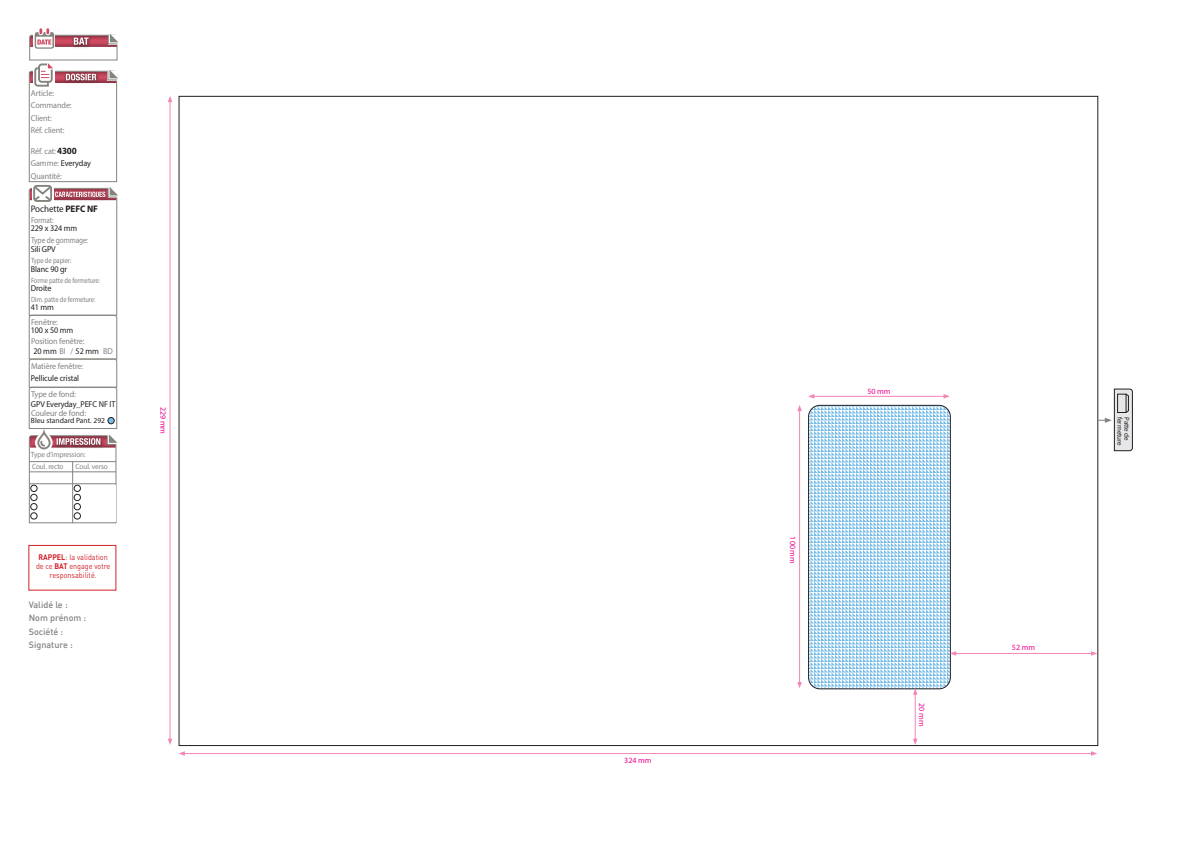
<style>
.page{position:relative;width:1191px;height:842px;background:#fff}
.page>*{position:absolute;margin:0;border:0;box-sizing:border-box;transform-origin:0 0}
.t1{font:9.5px "Myriad Pro";letter-spacing:-.01em;color:#231f20;scale:.95 1}
.t2{font:500 9px/13.5px "DIN";color:#808285}
.t3{font:8.6px/12.3px "Myriad Pro";letter-spacing:-.01em;color:#808285;scale:.95 1}
.t4{font:8.6px "Myriad Pro";letter-spacing:-.01em;color:#231f20;scale:.95 1}
.t5{font:8.6px "Myriad Pro";letter-spacing:-.01em;color:#808285;scale:.85 1}
.t6{font:8px/9px "DIN";color:#d1232a;text-align:center;scale:.9 1}
.t7{font:8px "Myriad Pro";color:#ed028c}
.t8{font:7.6px "Myriad Pro";letter-spacing:-.01em;color:#808285;scale:.85 1}
.t9{font:7.6px/12.2px "Myriad Pro";letter-spacing:-.01em;color:#808285;scale:.95 1}
.t10{font:7.6px "Myriad Pro";color:#231f20}
.t11{font:7px "Myriad Pro";color:#231f20}
.s1{color:#231f20}
.s2{font-weight:700;font-size:9.5px;color:#231f20}
.s3{font-weight:700}
</style>
<div class="page">
<svg style="left:808px;top:405px;width:142px;height:284px"></svg>
<div style="left:808px;top:405px;width:142px;height:284px;border:1px solid #231f20;border-radius:11px"></div>
<svg style="left:1097px;top:389px;width:35px;height:62px"></svg>
<div style="left:28px;top:545px;width:88px;height:46px;border:1px solid #d1232a"></div>
<svg style="left:28px;top:28px;width:90px;height:495px"></svg>
<hr style="left:799px;top:410px;width:1px;height:274px;background:#f287b6">
<svg style="left:797px;top:405px;width:5px;height:6px"></svg>
<svg style="left:797px;top:682px;width:5px;height:6px"></svg>
<hr style="left:813px;top:396px;width:132px;height:1px;background:#f287b6">
<svg style="left:808px;top:394px;width:6px;height:5px"></svg>
<svg style="left:943px;top:394px;width:7px;height:5px"></svg>
<hr style="left:954px;top:653px;width:138px;height:1px;background:#f287b6">
<svg style="left:950px;top:651px;width:6px;height:5px"></svg>
<svg style="left:1091px;top:651px;width:6px;height:5px"></svg>
<hr style="left:915px;top:693px;width:1px;height:47px;background:#f287b6">
<svg style="left:913px;top:688px;width:4px;height:7px"></svg>
<svg style="left:913px;top:739px;width:4px;height:6px"></svg>
<hr style="left:170px;top:101px;width:1px;height:639px;background:#f287b6">
<svg style="left:168px;top:739px;width:4px;height:6px"></svg>
<svg style="left:168px;top:96px;width:4px;height:6px"></svg>
<hr style="left:183px;top:753px;width:909px;height:1px;background:#f287b6">
<svg style="left:1091px;top:751px;width:6px;height:5px"></svg>
<svg style="left:179px;top:751px;width:6px;height:5px"></svg>
<p class="t3" style="left:31px;top:87px;width:44px">Article:<br>Commande:<br>Client:<br>Réf. client:</p>
<p class="t3" style="left:31px;top:157px;width:65px">Gamme: <span class="s1">Everyday<br></span>Quantité:</p>
<p class="t3" style="left:31px;top:145px;width:50px">Réf. cat:<span class="s2">4300</span></p>
<p class="t1" style="left:31px;top:202px;width:72px">Pochette <span class="s3">PEFC NF</span></p>
<p class="t4" style="left:31px;top:223px;width:51px">229 x 324 mm</p>
<p class="t4" style="left:31px;top:244px;width:28px">Sili GPV</p>
<p class="t4" style="left:31px;top:264px;width:40px">Blanc 90 gr</p>
<p class="t4" style="left:31px;top:283px;width:23px">Droite</p>
<p class="t4" style="left:31px;top:302px;width:26px">41 mm</p>
<p class="t5" style="left:31px;top:214px;width:28px">Format:</p>
<p class="t5" style="left:31px;top:234px;width:69px">Type de gommage:</p>
<p class="t8" style="left:31px;top:255px;width:49px">Type de papier:</p>
<p class="t8" style="left:31px;top:275px;width:83px">Forme patte de fermeture:</p>
<p class="t8" style="left:31px;top:295px;width:77px">Dim. patte de fermeture:</p>
<p class="t3" style="left:31px;top:316px;width:30px">Fenêtre:</p>
<p class="t3" style="left:31px;top:336px;width:73px;line-height:9.6px">Position fenêtre:<br><span class="s1">20 mm</span> BI / <span class="s1">52 mm</span></p>
<p class="t3" style="left:103px;top:345px;width:12px">BD</p>
<p class="t3" style="left:31px;top:360px;width:56px">Matière fenêtre:</p>
<p class="t4" style="left:31px;top:325px;width:46px">100 x 50 mm</p>
<p class="t4" style="left:31px;top:372px;width:52px">Pellicule cristal</p>
<p class="t3" style="left:31px;top:388px;width:49px">Type de fond:</p>
<p class="t3" style="left:31px;top:407px;width:59px">Couleur de fond:</p>
<p class="t4" style="left:31px;top:398px;width:90px">GPV Everyday_PEFC NF IT</p>
<p class="t10" style="left:31px;top:416px;width:76px">Bleu standard Pant. 292</p>
<p class="t9" style="left:31px;top:448px;width:59px">Type d’impression:<br>Coul. recto</p>
<p class="t9" style="left:76px;top:460px;width:35px">Coul. verso</p>
<p class="t6" style="left:36px;top:552px;width:84px"><span class="s3">RAPPEL</span>: la validation de ce <span class="s3">BAT</span> engage votre responsabilité.</p>
<p class="t2" style="left:29px;top:598px;width:59px">Validé le :<br>Nom prénom :<br>Société :<br>Signature :</p>
<p class="t7" style="left:168px;top:407px;width:29px;rotate:90deg">229 mm</p>
<p class="t7" style="left:624px;top:755px;width:29px">324 mm</p>
<p class="t7" style="left:798px;top:536px;width:29px;rotate:90deg">100 mm</p>
<p class="t7" style="left:867px;top:386px;width:25px">50 mm</p>
<p class="t7" style="left:926px;top:703px;width:25px;rotate:90deg">20 mm</p>
<p class="t7" style="left:1012px;top:642px;width:25px">52 mm</p>
<p class="t11" style="left:1124px;top:417px;width:31px;rotate:90deg">fermeture</p>
<p class="t11" style="left:1131px;top:417px;width:25px;rotate:90deg">Patte de</p>
</div>
